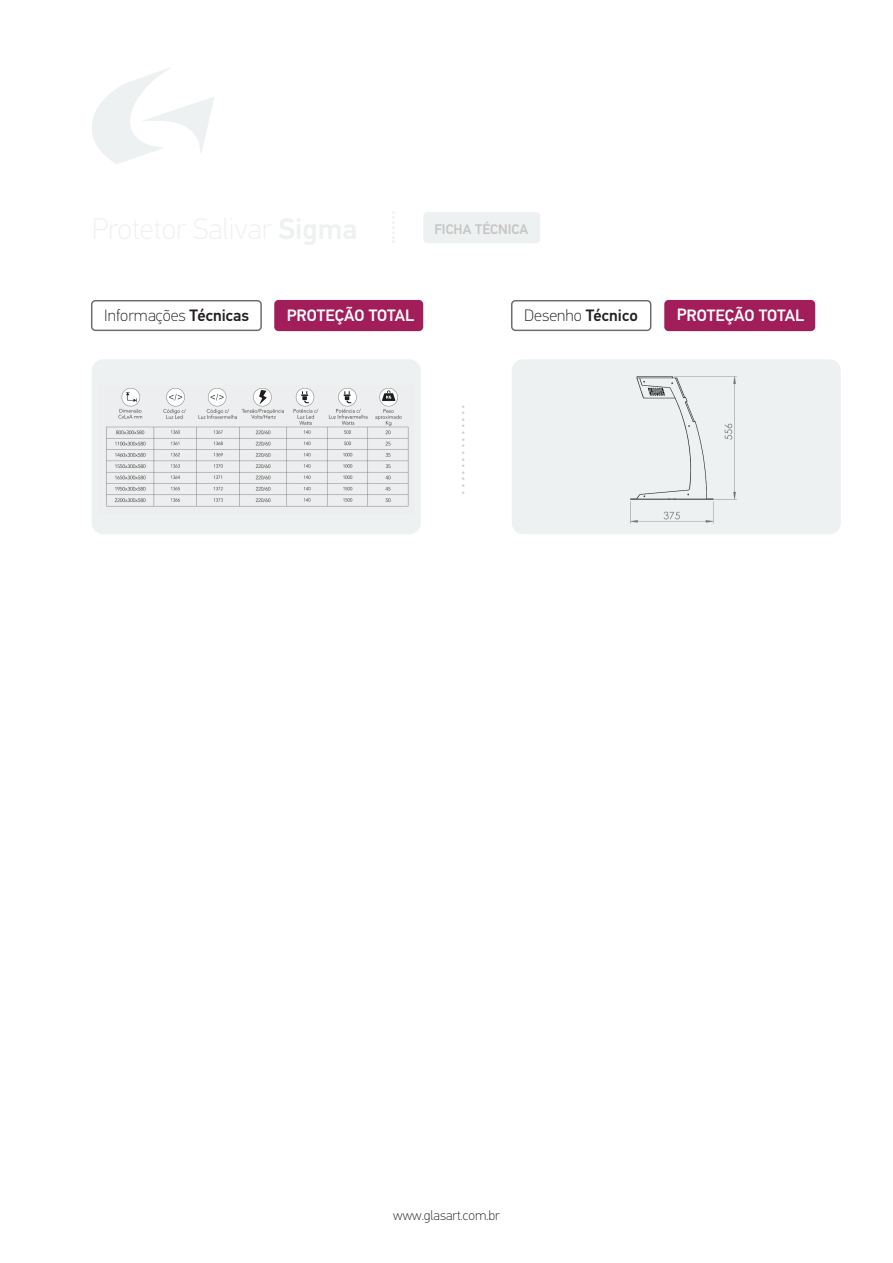
<style>
.page{position:relative;width:893px;height:1263px;background:#fff}
.page>*{position:absolute;margin:0;border:0;box-sizing:border-box;transform-origin:0 0}
.t1{font:300 23.25px "Apercu";color:#cdcece}
.t2{font:100 16.5px "PF Din Text Pro";color:#231f20}
.t3{font:500 16.5px "PF Din Text Pro";color:#fff}
.t4{font:500 13.95px "PF Din Text Pro";color:#c6c5c4}
.t5{font:100 13.5px "PF Din Text Pro";color:#231f20}
.s1{font-weight:500}
</style>
<div class="page">
<div style="left:92px;top:359px;width:329px;height:175px;background:#eef1f1;border-radius:11px"></div>
<div style="left:91px;top:300px;width:171px;height:31px;border:2px solid #6c6d70;border-radius:4px"></div>
<div style="left:512px;top:359px;width:329px;height:175px;background:#eef1f1;border-radius:11px"></div>
<div style="left:511px;top:300px;width:140px;height:31px;border:2px solid #6c6d70;border-radius:4px"></div>
<div style="left:274px;top:300px;width:149px;height:31px;background:#a21e5a;border-radius:4px"></div>
<div style="left:664px;top:300px;width:151px;height:31px;background:#a21e5a;border-radius:4px"></div>
<svg style="left:92px;top:68px;width:122px;height:96px"></svg>
<div style="left:423px;top:212px;width:117px;height:31px;background:#eef1f1;border-radius:4px"></div>
<img style="left:106px;top:388px;width:303px;height:119px">
<img style="left:630px;top:376px;width:107px;height:148px">
<p class="t2" style="left:104px;top:306px;width:146px">Informações <span class="s1">Técnicas</span></p>
<p class="t4" style="left:434px;top:221px;width:95px">FICHA TÉCNICA</p>
<p class="t3" style="left:287px;top:305px;width:129px">PROTEÇÃO TOTAL</p>
<p class="t2" style="left:524px;top:306px;width:115px">Desenho <span class="s1">Técnico</span></p>
<p class="t3" style="left:677px;top:305px;width:129px">PROTEÇÃO TOTAL</p>
<h1 class="t1" style="left:442px;top:496px;width:94px;rotate:-90deg">..............</h1>
<p class="t5" style="left:393px;top:1208px;width:108px">www.glasart.com.br</p>
</div>
